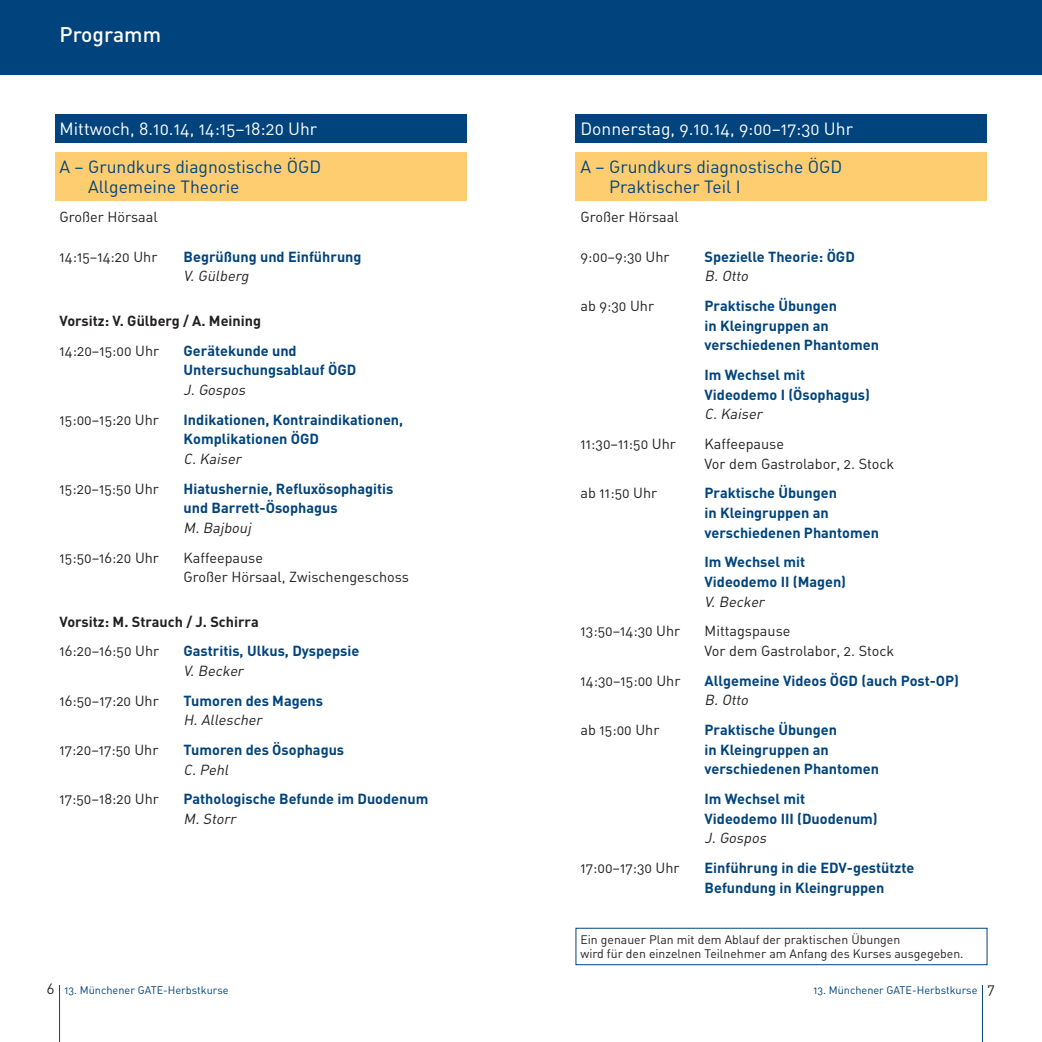
<style>
.page{position:relative;width:1042px;height:1042px;background:#fff}
.page>*{position:absolute;margin:0;border:0;box-sizing:border-box;transform-origin:0 0}
.t1{font:500 21px "DIN";color:#fff}
.t2{font:17.5px/19.6px "DIN Regular Alternate";color:#01437c}
.t3{font:17.5px "DIN Regular Alternate";color:#fff}
.t4{font:700 14.35px/19.6px "DIN";color:#01437c}
.t5{font:14.35px/19.6px "DIN Regular Alternate";color:#231f20}
.t6{font:italic 14.35px "DIN Regular Alternate";color:#231f20}
.t7{font:700 14.35px "DIN";color:#231f20}
.t8{font:12.25px/14px "DIN Regular Alternate";color:#231f20}
.t9{font:10.85px "DIN Regular Alternate";color:#01437c}
.s1{font-size:14.35px;color:#231f20}
</style>
<div class="page">
<div style="left:55px;top:114px;width:411px;height:29px;background:#01437c"></div>
<div style="left:55px;top:153px;width:411px;height:48px;background:#fecd70"></div>
<div style="left:0;top:0;width:1042px;height:74px;background:#01437c"></div>
<div style="left:575px;top:114px;width:412px;height:29px;background:#01437c"></div>
<div style="left:575px;top:153px;width:412px;height:48px;background:#fecd70"></div>
<div style="left:575px;top:928px;width:412px;height:37px;border:1px solid #01437c"></div>
<hr style="left:59px;top:985px;width:1px;height:57px;background:#01437c">
<hr style="left:982px;top:985px;width:1px;height:57px;background:#01437c">
<h1 class="t1" style="left:60px;top:27px;width:103px">Programm</h1>
<p class="t3" style="left:60px;top:122px;width:259px">Mittwoch, 8.10.14, 14:15–18:20 Uhr</p>
<p class="t2" style="left:88px;top:159px;width:234px;text-indent:-29px">A – Grundkurs diagnostische ÖGD<br>Allgemeine Theorie</p>
<p class="t5" style="left:60px;top:209px;width:100px">Großer Hörsaal</p>
<p class="t5" style="left:60px;top:248px;width:99px">14:15–14:20 Uhr</p>
<p class="t4" style="left:184px;top:248px;width:179px">Begrüßung und Einführung</p>
<p class="t6" style="left:184px;top:271px;width:69px">V. Gülberg</p>
<p class="t7" style="left:60px;top:316px;width:203px">Vorsitz: V. Gülberg / A. Meining</p>
<p class="t5" style="left:60px;top:342px;width:101px">14:20–15:00 Uhr</p>
<p class="t4" style="left:184px;top:342px;width:174px">Gerätekunde und<br>Untersuchungsablauf ÖGD</p>
<p class="t6" style="left:184px;top:385px;width:65px">J. Gospos</p>
<p class="t5" style="left:60px;top:411px;width:101px">15:00–15:20 Uhr</p>
<p class="t4" style="left:184px;top:411px;width:221px">Indikationen, Kontraindikationen,<br>Komplikationen ÖGD</p>
<p class="t6" style="left:184px;top:454px;width:61px">C. Kaiser</p>
<p class="t5" style="left:60px;top:480px;width:101px">15:20–15:50 Uhr</p>
<p class="t4" style="left:184px;top:480px;width:211px">Hiatushernie, Refluxösophagitis und Barrett-Ösophagus</p>
<p class="t6" style="left:184px;top:523px;width:69px">M. Baj bouj</p>
<p class="t5" style="left:60px;top:549px;width:101px">15:50–16:20 Uhr</p>
<p class="t5" style="left:184px;top:549px;width:227px">Kaffeepause<br>Großer Hörsaal, Zwischengeschoss</p>
<p class="t7" style="left:60px;top:616px;width:201px">Vorsitz: M. Strauch / J. Schirra</p>
<p class="t5" style="left:60px;top:643px;width:101px">16:20–16:50 Uhr</p>
<p class="t4" style="left:184px;top:642px;width:177px">Gastritis, Ulkus, Dyspepsie</p>
<p class="t6" style="left:184px;top:666px;width:64px">V. Becker</p>
<p class="t5" style="left:60px;top:692px;width:101px">16:50–17:20 Uhr</p>
<p class="t4" style="left:184px;top:692px;width:141px">Tumoren des Magens</p>
<p class="t6" style="left:184px;top:715px;width:82px">H. Allescher</p>
<p class="t5" style="left:60px;top:742px;width:100px">17:20–17:50 Uhr</p>
<p class="t4" style="left:184px;top:741px;width:162px">Tumoren des Ösophagus</p>
<p class="t6" style="left:184px;top:764px;width:49px">C. Pehl</p>
<p class="t5" style="left:60px;top:791px;width:101px">17:50–18:20 Uhr</p>
<p class="t4" style="left:184px;top:790px;width:246px">Pathologische Befunde im Duodenum</p>
<p class="t6" style="left:184px;top:813px;width:56px">M. Storr</p>
<p class="t9" style="left:47px;top:986px;width:183px"><span class="s1">6</span> 13. Münchener GATE-Herbstkurse</p>
<p class="t3" style="left:580px;top:122px;width:274px">Donnerstag, 9.10.14, 9:00–17:30 Uhr</p>
<p class="t2" style="left:609px;top:159px;width:234px;text-indent:-29px">A – Grundkurs diagnostische ÖGD<br>Praktischer Teil I</p>
<p class="t5" style="left:580px;top:209px;width:100px">Großer Hörsaal</p>
<p class="t5" style="left:580px;top:248px;width:91px">9:00–9:30 Uhr</p>
<p class="t4" style="left:704px;top:248px;width:152px">Spezielle Theorie: ÖGD</p>
<p class="t6" style="left:704px;top:271px;width:48px">B. Otto</p>
<p class="t5" style="left:580px;top:298px;width:75px">ab 9:30 Uhr</p>
<p class="t4" style="left:704px;top:297px;width:176px">Praktische Übungen<br>in Kleingruppen an verschiedenen Phantomen</p>
<p class="t4" style="left:704px;top:366px;width:167px">Im Wechsel mit<br>Videodemo I (Ösophagus)</p>
<p class="t6" style="left:704px;top:409px;width:61px">C. Kaiser</p>
<p class="t5" style="left:580px;top:436px;width:97px">11:30–11:50 Uhr</p>
<p class="t5" style="left:704px;top:436px;width:191px">Kaffeepause<br>Vor dem Gastrolabor, 2. Stock</p>
<p class="t5" style="left:580px;top:485px;width:78px">ab 11:50 Uhr</p>
<p class="t4" style="left:704px;top:485px;width:176px">Praktische Übungen<br>in Kleingruppen an verschiedenen Phantomen</p>
<p class="t4" style="left:704px;top:553px;width:143px">Im Wechsel mit<br>Videodemo II (Magen)</p>
<p class="t6" style="left:704px;top:596px;width:64px">V. Becker</p>
<p class="t5" style="left:580px;top:623px;width:101px">13:50–14:30 Uhr</p>
<p class="t5" style="left:704px;top:623px;width:191px">Mittagspause<br>Vor dem Gastrolabor, 2. Stock</p>
<p class="t5" style="left:580px;top:672px;width:101px">14:30–15:00 Uhr</p>
<p class="t4" style="left:704px;top:672px;width:256px">Allgemeine Videos ÖGD (auch Post-OP)</p>
<p class="t6" style="left:704px;top:695px;width:48px">B. Otto</p>
<p class="t5" style="left:580px;top:722px;width:80px">ab 15:00 Uhr</p>
<p class="t4" style="left:704px;top:721px;width:176px">Praktische Übungen<br>in Kleingruppen an verschiedenen Phantomen</p>
<p class="t4" style="left:704px;top:790px;width:175px">Im Wechsel mit<br>Videodemo III (Duodenum)</p>
<p class="t6" style="left:704px;top:833px;width:65px">J. Gospos</p>
<p class="t5" style="left:580px;top:859px;width:101px">17:00–17:30 Uhr</p>
<p class="t4" style="left:704px;top:859px;width:211px">Einführung in die EDV-gestützte<br>Befundung in Kleingruppen</p>
<p class="t8" style="left:580px;top:934px;width:384px">Ein genauer Plan mit dem Ablauf der praktischen Übungen<br>wird für den einzelnen Teilnehmer am Anfang des Kurses ausgegeben.</p>
<p class="t9" style="left:813px;top:986px;width:183px">13. Münchener GATE-Herbstkurse <span class="s1">7</span></p>
</div>
